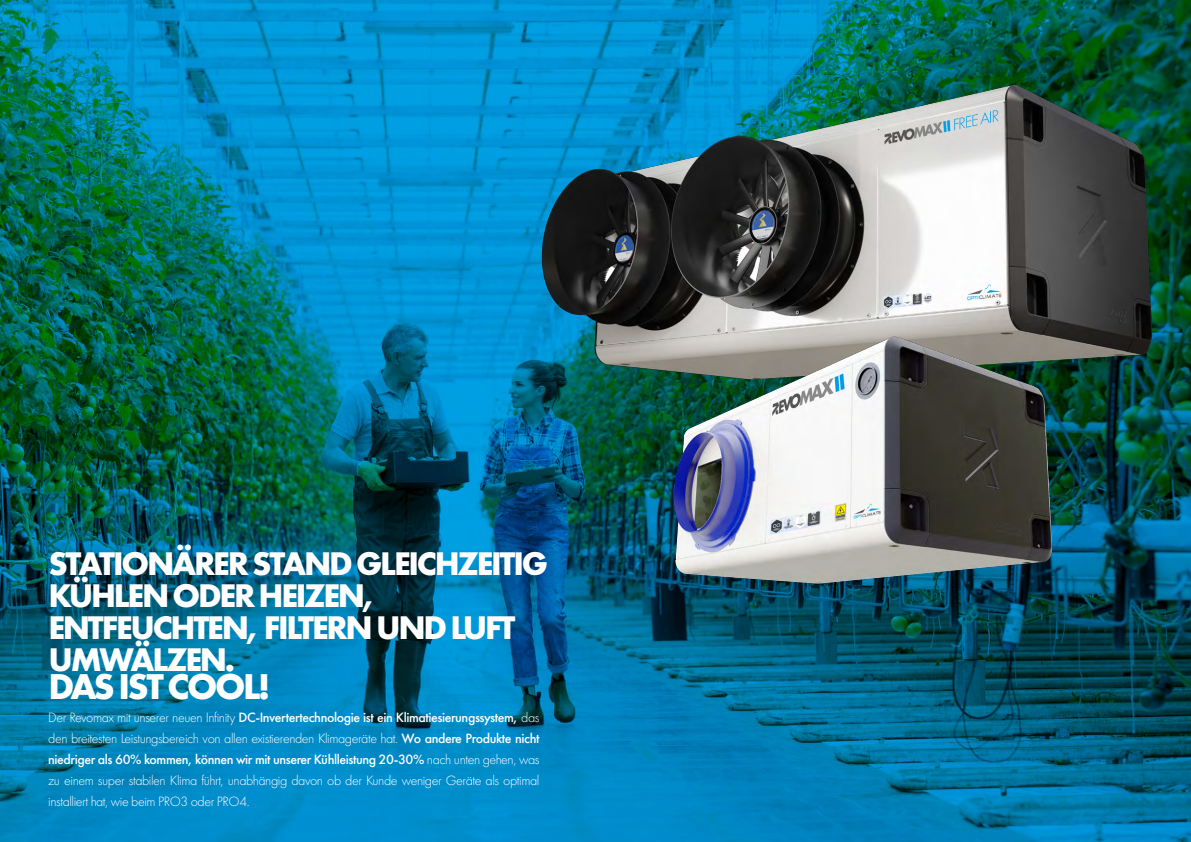
<style>
.page{position:relative;width:1191px;height:842px;background:#fff}
.page>*{position:absolute;margin:0;border:0;box-sizing:border-box;transform-origin:0 0}
.t1{font:700 37.3px "Futura PT";letter-spacing:-.065em;color:#fff}
.t2{font:700 34px/32px "Futura PT";letter-spacing:-.065em;color:#fff}
.t3{font:300 14px/21px "Futura PT";letter-spacing:-.03em;color:#fff;text-align:justify}
.s1{font-weight:500}
</style>
<div class="page">
<img style="left:0;top:0;width:1191px;height:842px">
<img style="left:537px;top:78px;width:634px;height:317px">
<img style="left:584px;top:256px;width:552px;height:368px">
<h2 class="t2" style="left:48px;top:547px;width:501px">STATIONÄRER STAND GLEICHZEITIG<br>KÜHLEN ODER HEIZEN,<br>ENTFEUCHTEN, FILTERN UND LUFT<br>UMWÄLZEN.</h2>
<h1 class="t1" style="left:48px;top:663px;width:224px">DAS IST COOL!</h1>
<p class="t3" style="left:48px;top:707px;width:493px">Der Revomax mit unserer neuen Infinity <span class="s1">DC-Invertertechnologie ist ein Klimatiesierungssystem,</span> das den breitesten Leistungsbereich von allen existierenden Klimageräte hat. <span class="s1">Wo andere Produkte nicht niedriger als 60% kommen, können wir mit unserer Kühlleistung 20-30%</span> nach unten gehen, was zu einem super stabilen Klima führt, unabhängig davon ob der Kunde weniger Geräte als optimal installiert hat, wie beim PRO3 oder PRO4.</p>
</div>
